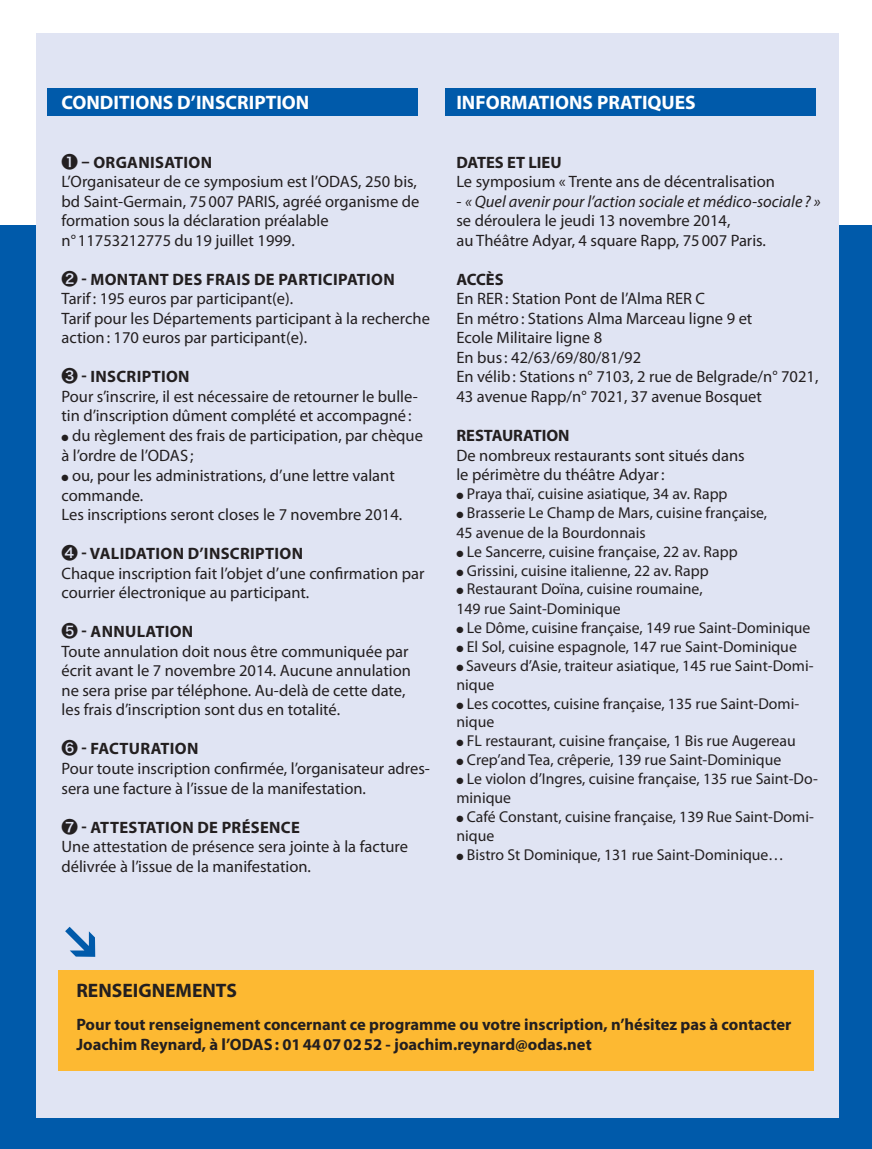
<style>
.page{position:relative;width:872px;height:1149px;background:#fff}
.page>*{position:absolute;margin:0;border:0;box-sizing:border-box;transform-origin:0 0}
.t1{font:700 19.5px "Myriad Pro";color:#fff}
.t2{font:700 19.5px "Myriad Pro";color:#231f20}
.t3{font:16.5px/19.5px "Myriad Pro";color:#231f20}
.t4{font:700 16.5px/19.5px "Myriad Pro";color:#231f20}
.t5{font:15.75px/18.9px "Myriad Pro";color:#231f20}
.s1{font-family:"Hira Kaku Pro W6 Alpha Num"}
.s2{font-weight:700}
.s3{font-style:italic}
</style>
<div class="page">
<div style="left:0;top:225px;width:872px;height:923px;background:#005aaa"></div>
<div style="left:36px;top:33px;width:803px;height:1084px;background:#e0e4f3"></div>
<div style="left:58px;top:969px;width:755px;height:101px;background:#fdb932"></div>
<div style="left:47px;top:88px;width:371px;height:27px;background:#005aaa"></div>
<div style="left:445px;top:88px;width:371px;height:27px;background:#005aaa"></div>
<p class="t1" style="left:61px;top:95px;width:249px">CONDITIONS D’INSCRIPTION</p>
<p class="t3" style="left:61px;top:154px;width:359px"><span class="s1">❶</span> <span class="s2">– ORGANISATION<br></span>L’Organisateur de ce symposium est l’ODAS, 250 bis, bd Saint-Germain, 75 007 PARIS, agréé organisme de formation sous la déclaration préalable<br>n° 11753212775 du 19 juillet 1999.</p>
<p class="t3" style="left:61px;top:271px;width:370px"><span class="s1">❷</span> <span class="s2">- MONTANT DES FRAIS DE PARTICIPATION<br></span>Tarif : 195 euros par participant(e).<br>Tarif pour les Départements participant à la recherche action : 170 euros par participant(e).</p>
<p class="t3" style="left:61px;top:368px;width:358px"><span class="s1">❸</span> <span class="s2">- INSCRIPTION<br></span>Pour s’inscrire, il est nécessaire de retourner le bulle&shy;tin d’inscription dûment complété et accompagné :</p>
<p class="t3" style="left:61px;top:427px;width:363px">● du règlement des frais de participation, par chèque à l’ordre de l’ODAS ;</p>
<p class="t3" style="left:61px;top:467px;width:342px">● ou, pour les administrations, d’une lettre valant commande.<br>Les inscriptions seront closes le 7 novembre 2014.</p>
<p class="t3" style="left:61px;top:545px;width:364px"><span class="s1">❹</span> <span class="s2">- VALIDATION D’INSCRIPTION<br></span>Chaque inscription fait l’objet d’une confirmation par courrier électronique au participant.</p>
<p class="t3" style="left:61px;top:623px;width:351px"><span class="s1">❺</span> <span class="s2">- ANNULATION<br></span>Toute annulation doit nous être communiquée par écrit avant le 7 novembre 2014. Aucune annulation ne sera prise par téléphone. Au-delà de cette date, les frais d’inscription sont dus en totalité.</p>
<p class="t3" style="left:61px;top:740px;width:370px"><span class="s1">❻</span> <span class="s2">- FACTURATION<br></span>Pour toute inscription confirmée, l’organisateur adres&shy;sera une facture à l’issue de la manifestation.</p>
<p class="t3" style="left:61px;top:818px;width:348px"><span class="s1">❼</span> <span class="s2">- ATTESTATION DE PRÉSENCE<br></span>Une attestation de présence sera jointe à la facture délivrée à l’issue de la manifestation.</p>
<p class="t1" style="left:456px;top:95px;width:241px">INFORMATIONS PRATIQUES</p>
<p class="t4" style="left:456px;top:154px;width:107px">DATES ET LIEU</p>
<p class="t3" style="left:456px;top:173px;width:320px">Le symposium « Trente ans de décentralisation</p>
<p class="t3" style="left:456px;top:193px;width:366px">- <span class="s3">« Quel avenir pour l’action sociale et médico-sociale ? » </span>se déroulera le jeudi 13 novembre 2014,<br>au Théâtre Adyar, 4 square Rapp, 75 007 Paris.</p>
<p class="t4" style="left:456px;top:271px;width:49px">ACCÈS</p>
<p class="t3" style="left:456px;top:290px;width:363px">En RER : Station Pont de l’Alma RER C<br>En métro : Stations Alma Marceau ligne 9 et<br>Ecole Militaire ligne 8<br>En bus : 42/63/69/80/81/92<br>En vélib : Stations n° 7103, 2 rue de Belgrade/n° 7021, 43 avenue Rapp/n° 7021, 37 avenue Bosquet</p>
<p class="t4" style="left:456px;top:427px;width:115px">RESTAURATION</p>
<p class="t3" style="left:456px;top:446px;width:290px">De nombreux restaurants sont situés dans le périmètre du théâtre Adyar :</p>
<p class="t5" style="left:456px;top:485px;width:273px">● Praya thaï, cuisine asiatique, 34 av. Rapp</p>
<p class="t5" style="left:456px;top:504px;width:312px;line-height:19.5px">● Brasserie Le Champ de Mars, cuisine française,<br>45 avenue de la Bourdonnais</p>
<p class="t5" style="left:456px;top:543px;width:283px">● Le Sancerre, cuisine française, 22 av. Rapp</p>
<p class="t5" style="left:456px;top:562px;width:254px">● Grissini, cuisine italienne, 22 av. Rapp</p>
<p class="t5" style="left:456px;top:580px;width:248px;line-height:19.5px">● Restaurant Doïna, cuisine roumaine,<br>149 rue Saint-Dominique</p>
<p class="t5" style="left:456px;top:619px;width:355px">● Le Dôme, cuisine française, 149 rue Saint-Dominique</p>
<p class="t5" style="left:456px;top:638px;width:342px">● El Sol, cuisine espagnole, 147 rue Saint-Dominique</p>
<p class="t5" style="left:456px;top:657px;width:359px">● Saveurs d’Asie, traiteur asiatique, 145 rue Saint-Domi&shy;nique</p>
<p class="t5" style="left:456px;top:695px;width:344px">● Les cocottes, cuisine française, 135 rue Saint-Domi&shy;nique</p>
<p class="t5" style="left:456px;top:732px;width:341px">● FL restaurant, cuisine française, 1 Bis rue Augereau</p>
<p class="t5" style="left:456px;top:751px;width:326px">● Crep’and Tea, crêperie, 139 rue Saint-Dominique</p>
<p class="t5" style="left:456px;top:770px;width:363px">● Le violon d’Ingres, cuisine française, 135 rue Saint-Do&shy;minique</p>
<p class="t5" style="left:456px;top:808px;width:359px">● Café Constant, cuisine française, 139 Rue Saint-Domi&shy;nique</p>
<p class="t5" style="left:456px;top:846px;width:329px">● Bistro St Dominique, 131 rue Saint-Dominique…</p>
<p class="t2" style="left:76px;top:983px;width:162px">RENSEIGNEMENTS</p>
<p class="t4" style="left:76px;top:1016px;width:716px">Pour tout renseignement concernant ce programme ou votre inscription, n’hésitez pas à contacter<br>Joachim Reynard, à l’ODAS : 01 44 07 02 52 - joachim.reynard@odas.net</p>
</div>
